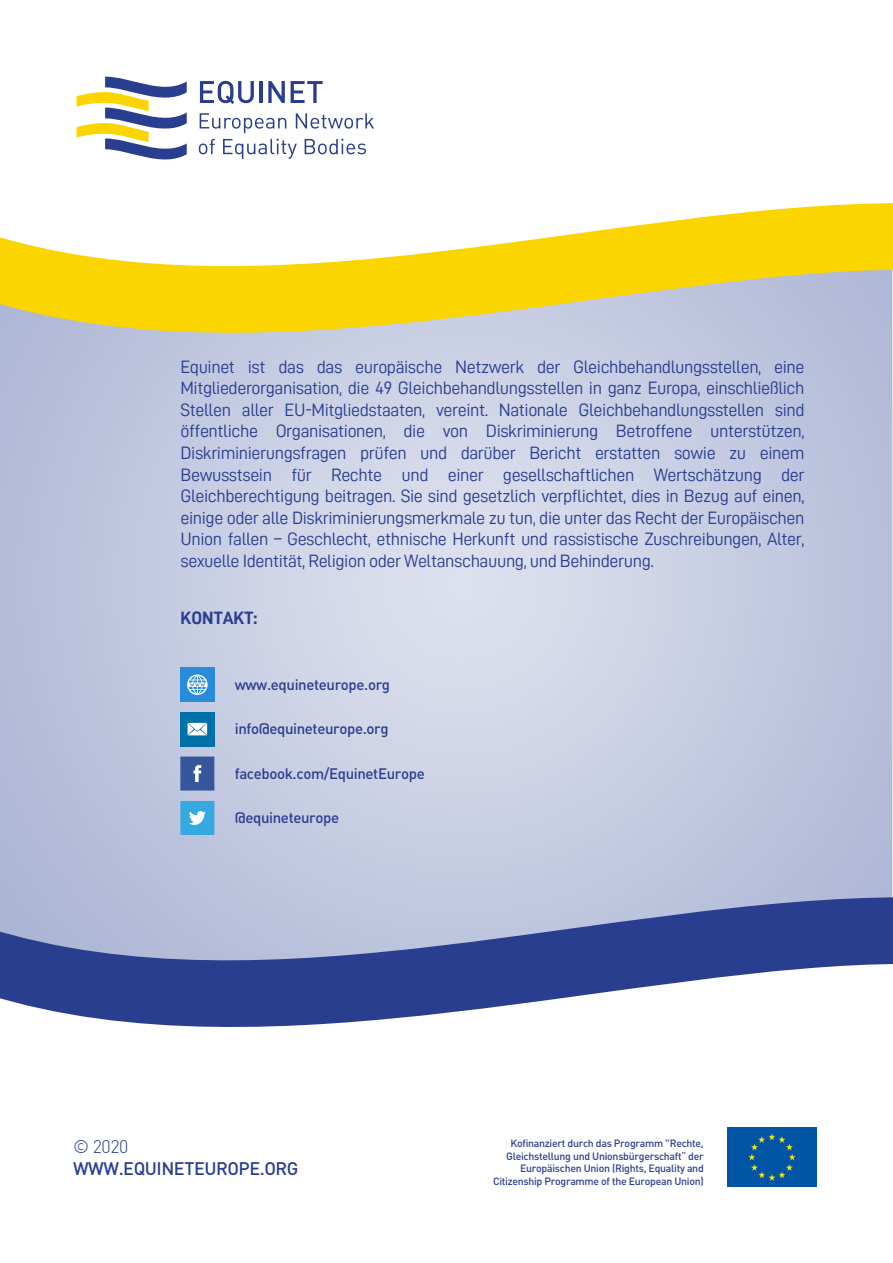
<style>
.page{position:relative;width:893px;height:1263px;background:#fff}
.page>*{position:absolute;margin:0;border:0;box-sizing:border-box;transform-origin:0 0}
.t1{font:18px/21.6px "D DIN";letter-spacing:-.025em;color:#2a3e90;text-align:justify}
.t2{font:500 18px "DIN";letter-spacing:-.025em;color:#2a3e90}
.t3{font:18px "D DIN Bold";color:#2a3e90}
.t4{font:300 18px "DIN";color:#2a3e90}
.t5{font:500 15px "DIN";letter-spacing:-.025em;color:#2a3e90}
.t6{font:500 10.5px/12.6px "DIN";letter-spacing:-.025em;color:#2a3e90;text-align:right}
</style>
<div class="page">
<img style="left:0;top:388px;width:891px;height:509px">
<img style="left:727px;top:1128px;width:89px;height:58px">
<svg style="left:200px;top:81px;width:54px;height:23px"></svg>
<hr style="left:259px;top:81px;width:4px;height:22px;background:#2a3e90">
<svg style="left:268px;top:81px;width:17px;height:22px"></svg>
<svg style="left:291px;top:81px;width:32px;height:22px"></svg>
<svg style="left:200px;top:113px;width:86px;height:20px"></svg>
<svg style="left:296px;top:113px;width:78px;height:16px"></svg>
<svg style="left:199px;top:139px;width:16px;height:15px"></svg>
<svg style="left:223px;top:139px;width:74px;height:20px"></svg>
<svg style="left:305px;top:139px;width:61px;height:15px"></svg>
<svg style="left:77px;top:77px;width:110px;height:83px"></svg>
<svg style="left:0;top:203px;width:893px;height:185px"></svg>
<svg style="left:0;top:897px;width:893px;height:130px;fill:#2a3e90"></svg>
<svg style="left:180px;top:756px;width:34px;height:34px"></svg>
<svg style="left:180px;top:801px;width:34px;height:34px"></svg>
<div style="left:180px;top:712px;width:34px;height:34px;background:#0070a8"></div>
<svg style="left:188px;top:723px;width:19px;height:12px"></svg>
<div style="left:180px;top:668px;width:34px;height:34px;background:#298cdb"></div>
<svg style="left:187px;top:674px;width:21px;height:21px"></svg>
<p class="t1" style="left:181px;top:355px;width:625px">Equinet ist das das europäische Netzwerk der Gleichbehandlungsstellen, eine Mitgliederorganisation, die 49 Gleichbehandlungsstellen in ganz Europa, einschließlich Stellen aller EU-Mitgliedstaaten, vereint. Nationale Gleichbehandlungsstellen sind öffentliche Organisationen, die von Diskriminierung Betroffene unterstützen, Diskriminierungsfragen prüfen und darüber Bericht erstatten sowie zu einem Bewusstsein für Rechte und einer gesellschaftlichen Wertschätzung der Gleichberechtigung beitragen. Sie sind gesetzlich verpflichtet, dies in Bezug auf einen, einige oder alle Diskriminierungsmerkmale zu tun, die unter das Recht der Europäischen Union fallen – Geschlecht, ethnische Herkunft und rassistische Zuschreibungen, Alter, sexuelle Identität, Religion oder Weltanschauung, und Behinderung.</p>
<p class="t3" style="left:181px;top:608px;width:78px">KONTAKT:</p>
<p class="t5" style="left:235px;top:675px;width:157px">www.equineteurope.org</p>
<p class="t5" style="left:235px;top:719px;width:155px">info@equineteurope.org</p>
<p class="t5" style="left:235px;top:764px;width:191px">facebook.com/EquinetEurope</p>
<p class="t5" style="left:235px;top:808px;width:106px">@equineteurope</p>
<p class="t4" style="left:73px;top:1135px;width:57px">© 2020</p>
<p class="t2" style="left:73px;top:1157px;width:227px">WWW.EQUINETEUROPE.ORG</p>
<p class="t6" style="left:493px;top:1137px;width:212px">Kofinanziert durch das Programm "Rechte, Gleichstellung und Unionsbürgerschaft“ der Europäischen Union (Rights, Equality and Citizenship Programme of the European Union)</p>
</div>
